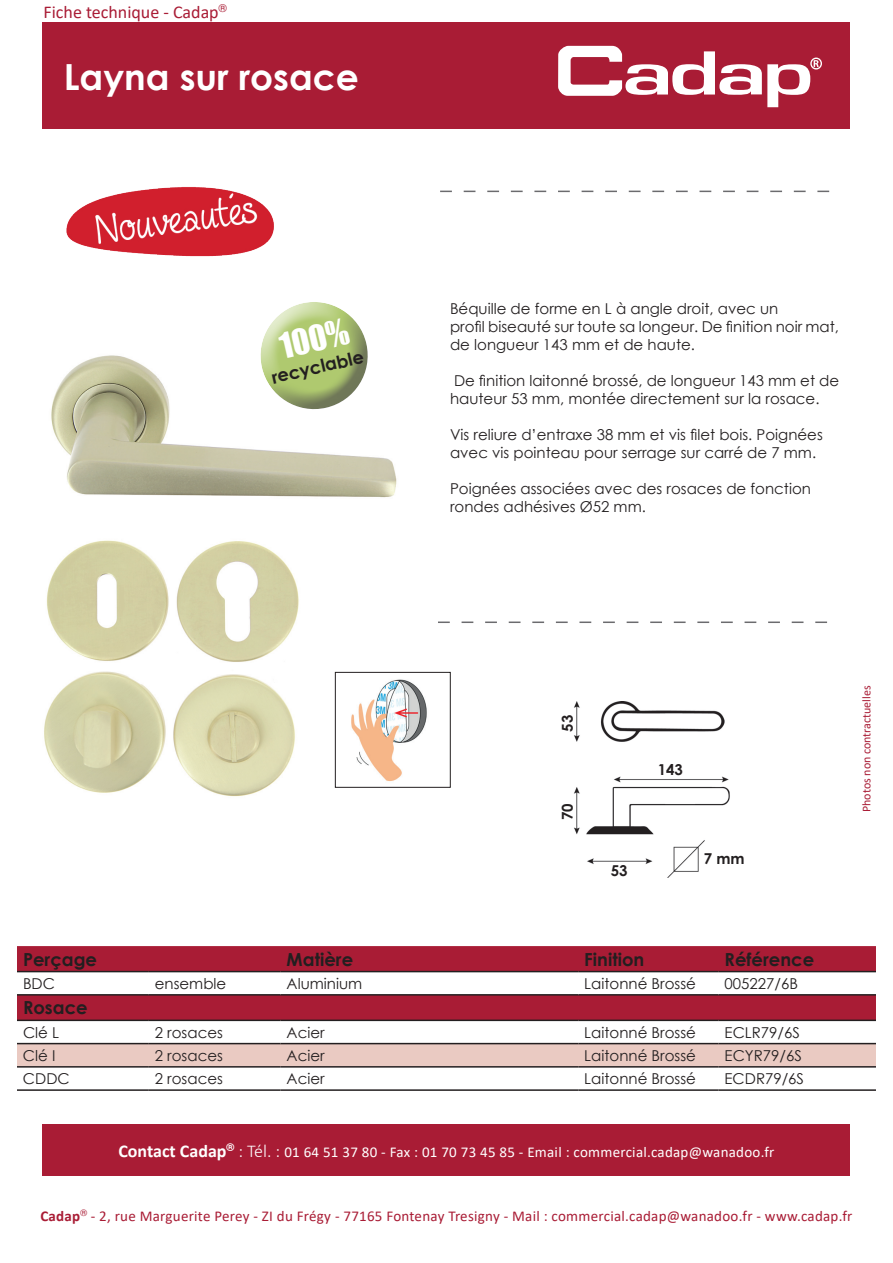
<style>
.page{position:relative;width:893px;height:1263px;background:#fff}
.page>*{position:absolute;margin:0;border:0;box-sizing:border-box;transform-origin:0 0}
.t1{font:700 36px "Century Gothic";color:#fff}
.t2{font:32.55px "Impact";color:#fff}
.t3{font:700 18px "Century Gothic";color:#231f20}
.t4{font:18px "Calibri";color:#a91c35}
.t5{font:700 17.85px "Century Gothic";color:#231f20}
.t6{font:15px/18px "Century Gothic";color:#231f20}
.t7{font:15px "Calibri";letter-spacing:.015em;color:#a91c35}
.t8{font:15px "Calibri";letter-spacing:.015em;color:#fff}
.t9{font:700 15px "Century Gothic";color:#231f20}
.t10{font:12px "Calibri";color:#a91c35}
.s1{font-weight:700;font-size:18px}
.s2{font-weight:300;font-size:18px}
.s3{font-weight:700}
</style>
<div class="page">
<div style="left:43px;top:22px;width:807px;height:107px;background:#a91c35"></div>
<svg style="left:558px;top:46px;width:264px;height:61px"></svg>
<div style="left:43px;top:1125px;width:807px;height:51px;background:#a91c35"></div>
<img style="left:51px;top:355px;width:346px;height:143px">
<img style="left:44px;top:540px;width:255px;height:257px">
<svg style="left:17px;top:946px;width:859px;height:73px;fill:#a91c35"></svg>
<div style="left:17px;top:1044px;width:859px;height:22px;background:#eacac2"></div>
<hr style="left:17px;top:971px;width:132px;height:1px;background:#231f20">
<hr style="left:149px;top:971px;width:132px;height:1px;background:#231f20">
<hr style="left:281px;top:971px;width:297px;height:1px;background:#231f20">
<hr style="left:578px;top:971px;width:141px;height:1px;background:#231f20">
<hr style="left:719px;top:971px;width:157px;height:1px;background:#231f20">
<hr style="left:17px;top:994px;width:132px;height:1px;background:#231f20">
<hr style="left:149px;top:994px;width:132px;height:1px;background:#231f20">
<hr style="left:281px;top:994px;width:297px;height:1px;background:#231f20">
<hr style="left:578px;top:994px;width:141px;height:1px;background:#231f20">
<hr style="left:719px;top:994px;width:157px;height:1px;background:#231f20">
<hr style="left:17px;top:1019px;width:132px;height:2px;background:#231f20">
<hr style="left:149px;top:1019px;width:132px;height:2px;background:#231f20">
<hr style="left:281px;top:1019px;width:297px;height:2px;background:#231f20">
<hr style="left:578px;top:1019px;width:141px;height:2px;background:#231f20">
<hr style="left:719px;top:1019px;width:157px;height:2px;background:#231f20">
<hr style="left:17px;top:1043px;width:132px;height:1px;background:#231f20">
<hr style="left:149px;top:1043px;width:132px;height:1px;background:#231f20">
<hr style="left:281px;top:1043px;width:297px;height:1px;background:#231f20">
<hr style="left:578px;top:1043px;width:141px;height:1px;background:#231f20">
<hr style="left:719px;top:1043px;width:157px;height:1px;background:#231f20">
<hr style="left:17px;top:1066px;width:132px;height:1px;background:#231f20">
<hr style="left:149px;top:1066px;width:132px;height:1px;background:#231f20">
<hr style="left:281px;top:1066px;width:297px;height:1px;background:#231f20">
<hr style="left:578px;top:1066px;width:141px;height:1px;background:#231f20">
<hr style="left:719px;top:1066px;width:157px;height:1px;background:#231f20">
<hr style="left:17px;top:1089px;width:132px;height:2px;background:#231f20">
<hr style="left:149px;top:1089px;width:132px;height:2px;background:#231f20">
<hr style="left:281px;top:1089px;width:297px;height:2px;background:#231f20">
<hr style="left:578px;top:1089px;width:141px;height:2px;background:#231f20">
<hr style="left:719px;top:1089px;width:157px;height:2px;background:#231f20">
<svg style="left:440px;top:191px;width:389px;height:1px"></svg>
<svg style="left:438px;top:621px;width:389px;height:2px"></svg>
<img style="left:574px;top:701px;width:156px;height:176px">
<img style="left:351px;top:679px;width:76px;height:103px">
<div style="left:335px;top:672px;width:116px;height:116px;border:1px solid #231f20"></div>
<img style="left:66px;top:187px;width:208px;height:70px">
<svg style="left:249px;top:302px;width:131px;height:119px"></svg>
<p class="t4" style="left:44px;top:0;width:185px">Fiche technique - Cadap<sup>®</sup></p>
<h1 class="t1" style="left:64px;top:50px;width:297px">Layna sur rosace</h1>
<h2 class="t2" style="left:275px;top:322px;width:71px;rotate:-13deg">100%</h2>
<p class="t5" style="left:269px;top:364px;width:95px;rotate:-13deg">recyclable</p>
<p class="t6" style="left:450px;top:299px;width:391px">Béquille de forme en L à angle droit, avec un<br>profil biseauté sur toute sa longeur. De finition noir mat, de longueur 143 mm et de haute.</p>
<p class="t6" style="left:450px;top:371px;width:391px">De finition laitonné brossé, de longueur 143 mm et de hauteur 53 mm, montée directement sur la rosace.</p>
<p class="t6" style="left:450px;top:425px;width:374px">Vis reliure d’entraxe 38 mm et vis filet bois. Poignées avec vis pointeau pour serrage sur carré de 7 mm.</p>
<p class="t6" style="left:450px;top:479px;width:362px">Poignées associées avec des rosaces de fonction rondes adhésives Ø52 mm.</p>
<p class="t9" style="left:556px;top:732px;width:18px;rotate:-90deg">53</p>
<p class="t9" style="left:556px;top:820px;width:18px;rotate:-90deg">70</p>
<p class="t9" style="left:611px;top:859px;width:18px">53</p>
<p class="t9" style="left:658px;top:758px;width:27px">143</p>
<p class="t9" style="left:704px;top:847px;width:42px">7 mm</p>
<p class="t10" style="left:858px;top:812px;width:128px;rotate:-90deg">Photos non contractuelles</p>
<p class="t3" style="left:23px;top:945px;width:76px">Perçage</p>
<p class="t3" style="left:287px;top:945px;width:68px">Matière</p>
<p class="t3" style="left:584px;top:945px;width:62px">Finition</p>
<p class="t3" style="left:725px;top:945px;width:91px">Référence</p>
<p class="t6" style="left:23px;top:974px;width:33px">BDC</p>
<p class="t6" style="left:155px;top:974px;width:73px">ensemble</p>
<p class="t6" style="left:287px;top:974px;width:77px">Aluminium</p>
<p class="t6" style="left:584px;top:974px;width:113px">Laitonné Brossé</p>
<p class="t6" style="left:725px;top:974px;width:75px">005227/6B</p>
<p class="t3" style="left:23px;top:994px;width:66px">Rosace</p>
<p class="t6" style="left:23px;top:1023px;width:38px">Clé L</p>
<p class="t6" style="left:155px;top:1023px;width:70px">2 rosaces</p>
<p class="t6" style="left:287px;top:1023px;width:40px">Acier</p>
<p class="t6" style="left:584px;top:1023px;width:113px">Laitonné Brossé</p>
<p class="t6" style="left:725px;top:1023px;width:77px">ECLR79/6S</p>
<p class="t6" style="left:23px;top:1046px;width:34px">Clé I</p>
<p class="t6" style="left:155px;top:1046px;width:70px">2 rosaces</p>
<p class="t6" style="left:287px;top:1046px;width:40px">Acier</p>
<p class="t6" style="left:584px;top:1046px;width:113px">Laitonné Brossé</p>
<p class="t6" style="left:725px;top:1046px;width:79px">ECYR79/6S</p>
<p class="t6" style="left:23px;top:1069px;width:48px">CDDC</p>
<p class="t6" style="left:155px;top:1069px;width:70px">2 rosaces</p>
<p class="t6" style="left:287px;top:1069px;width:40px">Acier</p>
<p class="t6" style="left:584px;top:1069px;width:113px">Laitonné Brossé</p>
<p class="t6" style="left:725px;top:1069px;width:81px">ECDR79/6S</p>
<p class="t8" style="left:118px;top:1142px;width:658px"><span class="s1">Contact Cadap</span><sup>®</sup> <span class="s2">: Tél. :</span> 01 64 51 37 80 - Fax : 01 70 73 45 85 - Email : commercial.cadap@wanadoo.fr</p>
<p class="t7" style="left:40px;top:1205px;width:814px"><span class="s3">Cadap</span><sup>®</sup> - 2, rue Marguerite Perey - ZI du Frégy - 77165 Fontenay Tresigny - Mail : commercial.cadap@wanadoo.fr - www.cadap.fr</p>
</div>
